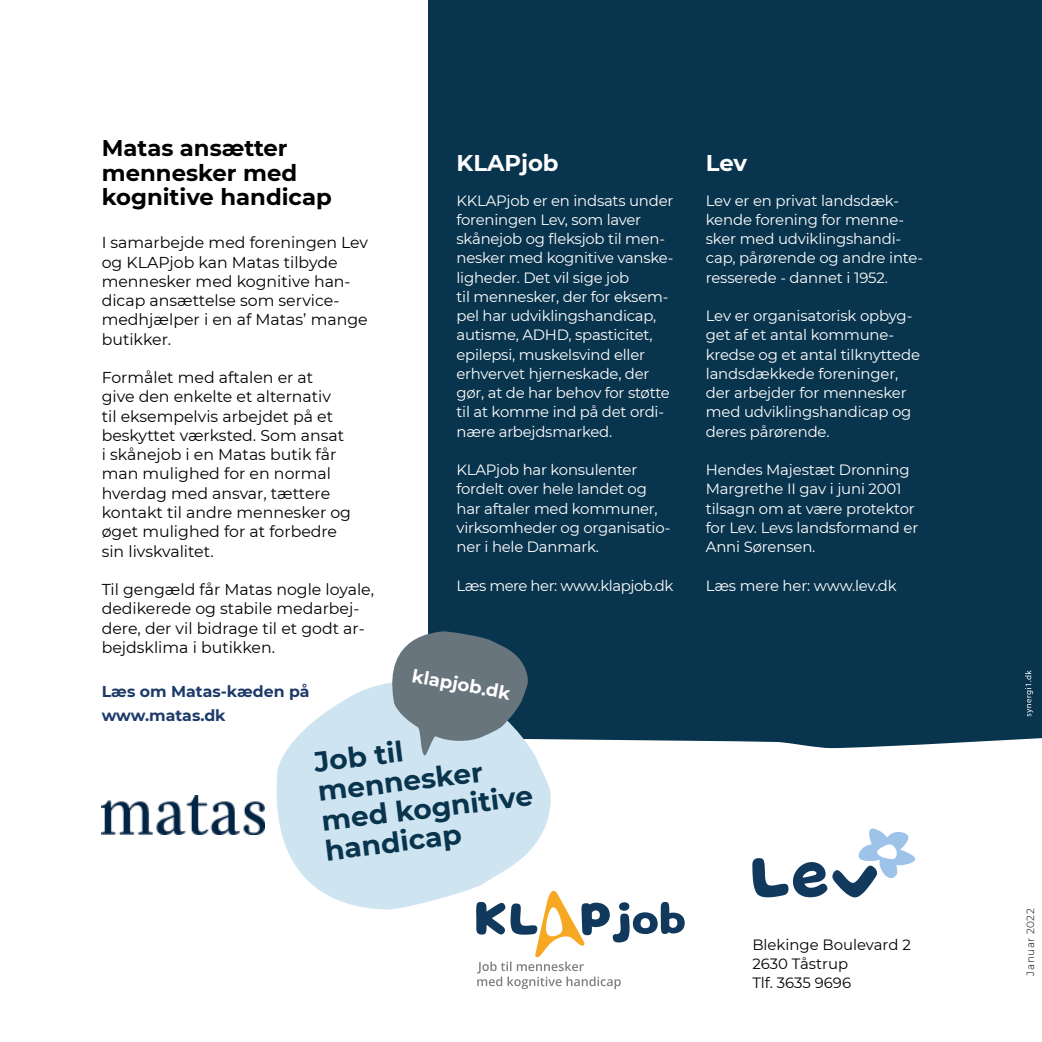
<style>
.page{position:relative;width:1042px;height:1042px;background:#fff}
.page>*{position:absolute;margin:0;border:0;box-sizing:border-box;transform-origin:0 0}
.t1{font:700 28px/29.8px "Montserrat";color:#09344d}
.t2{font:700 22.75px/24.5px "Montserrat";color:#000}
.t3{font:700 22.75px "Montserrat";color:#fff}
.t4{font:700 18.03px "Montserrat";color:#fff}
.t5{font:15.75px/19.2px "Montserrat";color:#000}
.t6{font:700 15.75px/24.5px "Montserrat";color:#1d3a69}
.t7{font:14.88px/19.2px "Montserrat";letter-spacing:-.015em;color:#fff}
.t8{font:14.88px/19.2px "Montserrat";color:#000}
.t9{font:300 10.5px "Montserrat";letter-spacing:.04em;color:#000}
</style>
<div class="page">
<div style="left:0;top:0;width:1042px;height:836px;background:#09344d"></div>
<svg style="left:0;top:738px;width:1042px;height:252px"></svg>
<svg style="left:1025px;top:670px;width:8px;height:46px"></svg>
<div style="left:0;top:0;width:428px;height:760px;background:#fff"></div>
<img style="left:102px;top:795px;width:163px;height:39px">
<svg style="left:476px;top:890px;width:209px;height:99px"></svg>
<svg style="left:752px;top:828px;width:163px;height:69px"></svg>
<svg style="left:268px;top:684px;width:292px;height:228px;fill:#cee5f1"></svg>
<svg style="left:383px;top:631px;width:148px;height:125px;background:#7e8f99"></svg>
<h2 class="t2" style="left:102px;top:134px;width:232px">Matas ansætter mennesker med kognitive handicap</h2>
<p class="t5" style="left:102px;top:233px;width:268px">I samarbejde med foreningen Lev og KLAPjob kan Matas tilbyde mennesker med kognitive han&shy;dicap ansættelse som service&shy;medhjælper i en af Matas’ mange butikker.</p>
<p class="t5" style="left:102px;top:367px;width:251px">Formålet med aftalen er at<br>give den enkelte et alternativ<br>til eksempelvis arbejdet på et beskyttet værksted. Som ansat i skånejob i en Matas butik får man mulighed for en normal hverdag med ansvar, tættere kontakt til andre mennesker og øget mulighed for at forbedre sin livskvalitet.</p>
<p class="t5" style="left:102px;top:579px;width:274px">Til gengæld får Matas nogle loyale, dedikerede og stabile medarbej&shy;dere, der vil bidrage til et godt ar&shy;bejdsklima i butikken.</p>
<p class="t6" style="left:102px;top:678px;width:209px">Læs om Matas-kæden på www.matas.dk</p>
<h2 class="t3" style="left:456px;top:146px;width:104px">KLAPjob</h2>
<p class="t7" style="left:456px;top:190px;width:218px">KKLAPjob er en indsats under foreningen Lev, som laver skånejob og fleksjob til men&shy;nesker med kognitive vanske&shy;ligheder. Det vil sige job<br>til mennesker, der for eksem&shy;pel har udviklingshandicap, autisme, ADHD, spasticitet, epilepsi, muskelsvind eller erhvervet hjerneskade, der gør, at de har behov for støtte til at komme ind på det ordi&shy;nære arbejdsmarked.</p>
<p class="t7" style="left:456px;top:460px;width:215px">KLAPjob har konsulenter fordelt over hele landet og har aftaler med kommuner, virksomheder og organisatio&shy;ner i hele Danmark.</p>
<p class="t7" style="left:456px;top:575px;width:218px">Læs mere her: www.klapjob.dk</p>
<p class="t4" style="left:414px;top:663px;width:101px;rotate:10deg">klapjob.dk</p>
<h1 class="t1" style="left:312px;top:746px;width:214px;rotate:-7deg">Job til mennesker med kognitive handicap</h1>
<h2 class="t3" style="left:706px;top:146px;width:43px">Lev</h2>
<p class="t7" style="left:706px;top:190px;width:219px">Lev er en privat landsdæk&shy;kende forening for menne&shy;sker med udviklingshandi&shy;cap, pårørende og andre inte&shy;resserede - dannet i 1952.</p>
<p class="t7" style="left:706px;top:306px;width:216px">Lev er organisatorisk opbyg&shy;get af et antal kommune&shy;kredse og et antal tilknyttede landsdækkede foreninger, der arbejder for mennesker med udviklingshandicap og deres pårørende.</p>
<p class="t7" style="left:706px;top:460px;width:214px">Hendes Majestæt Dronning<br>Margrethe II gav i juni 2001 tilsagn om at være protektor for Lev. Levs landsformand er<br>Anni Sørensen.</p>
<p class="t7" style="left:706px;top:575px;width:192px">Læs mere her: www.lev.dk</p>
<p class="t8" style="left:752px;top:934px;width:160px">Blekinge Boulevard 2<br>2630 Tåstrup<br>Tlf. 3635 9696</p>
<p class="t9" style="left:1023px;top:975px;width:69px;rotate:-90deg">Januar 2022</p>
</div>
